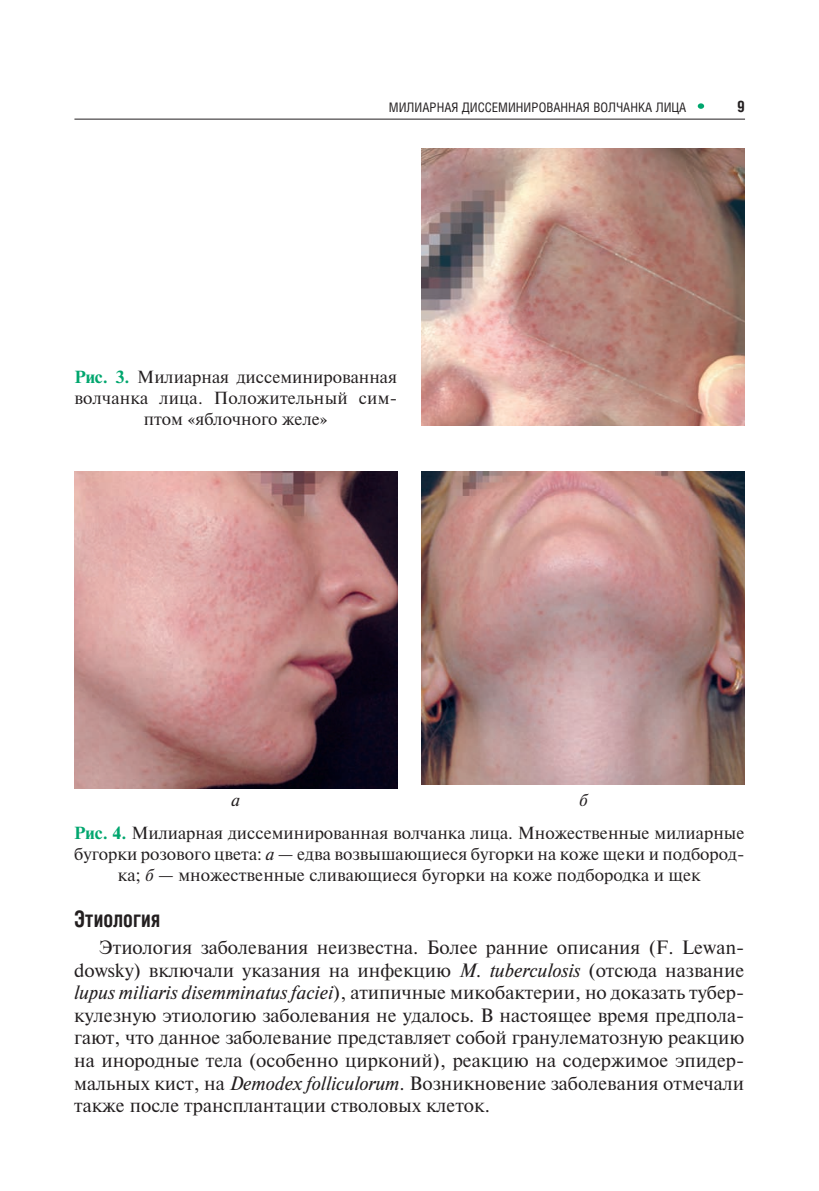
<style>
.page{position:relative;width:819px;height:1191px;background:#fff}
.page>*{position:absolute;margin:0;border:0;box-sizing:border-box;transform-origin:0 0}
.t1{font:700 22.75px "Helios Cond";letter-spacing:.01em;color:#231f20;scale:.9 1}
.t2{font:19.25px/22.6px "Newton";color:#231f20;text-align:justify}
.t3{font:17.5px/21px "Newton";color:#231f20;text-align:center}
.t4{font:italic 17.5px "Newton";color:#231f20}
.t5{font:700 15.75px "Helios Cond";color:#231f20}
.t6{font:13.12px "Helios Cond";color:#231f20}
.s1{font-weight:700;color:#00a66e}
.s2{font-style:italic}
</style>
<div class="page">
<hr style="left:74px;top:119px;width:671px;height:1px;background:#231f20">
<div style="left:697px;top:103px;width:7px;height:6px;background:#00a66e;border-radius:50%"></div>
<img style="left:422px;top:149px;width:322px;height:276px">
<img style="left:74px;top:471px;width:323px;height:317px">
<img style="left:422px;top:471px;width:322px;height:313px">
<p class="t6" style="left:389px;top:103px;width:299px">МИЛИАРНАЯ ДИССЕМИНИРОВАННАЯ ВОЛЧАНКА ЛИЦА</p>
<p class="t5" style="left:737px;top:101px;width:9px">9</p>
<p class="t3" style="left:74px;top:368px;width:324px"><span class="s1">Рис. 3.</span> Милиарная диссеминированная волчанка лица. Положительный сим&shy;птом «яблочного желе»</p>
<p class="t3" style="left:74px;top:784px;width:671px;line-height:33.8px;text-align:left;text-indent:505px"><span class="s2">б<br></span><span class="s1">Рис. 4.</span> Милиарная диссеминированная волчанка лица. Множественные милиарные</p>
<p class="t3" style="left:74px;top:845px;width:671px">бугорки розового цвета: <span class="s2">а</span> — едва возвышающиеся бугорки на коже щеки и подбород&shy;ка; <span class="s2">б</span> — множественные сливающиеся бугорки на коже подбородка и щек</p>
<p class="t1" style="left:74px;top:910px;width:97px">Этиология</p>
<p class="t2" style="left:74px;top:937px;width:671px;text-indent:25px">Этиология заболевания неизвестна. Более ранние описания (F. Le wan&shy;dowsky) включали указания на инфекцию <span class="s2">M. tuberculosis</span> (отсюда название <span class="s2">lupus miliaris disemminatus faciei</span>), атипичные микобактерии, но доказать тубер&shy;кулезную этиологию заболевания не удалось. В настоящее время предпола&shy;гают, что данное заболевание представляет собой гранулематозную реакцию на инородные тела (особенно цирконий), реакцию на содержимое эпидер&shy;мальных кист, на <span class="s2">Demodex folliculorum</span>. Возникновение заболевания отмечали также после трансплантации стволовых клеток.</p>
<p class="t4" style="left:231px;top:793px;width:10px">а</p>
</div>
